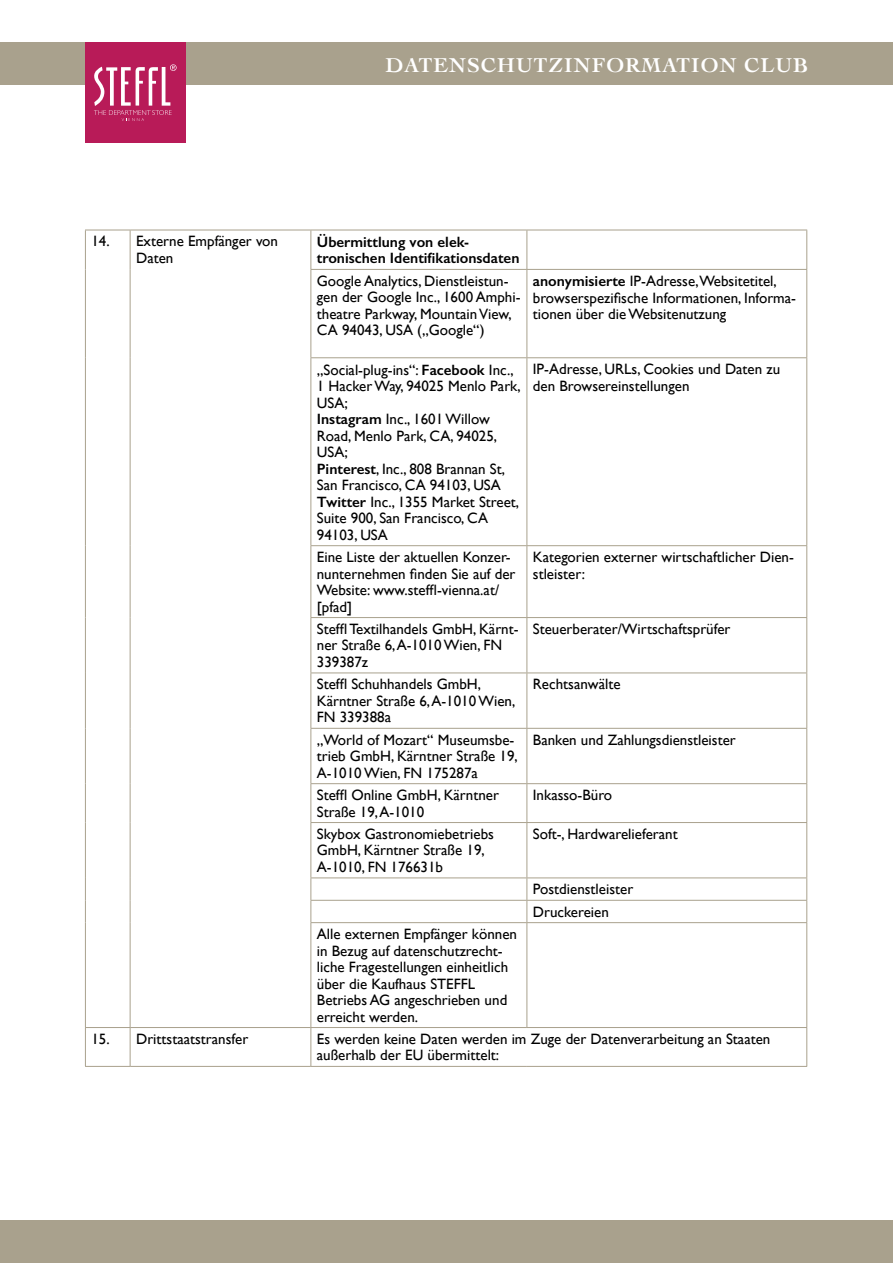
<style>
.page{position:relative;width:893px;height:1263px;background:#fff}
.page>*{position:absolute;margin:0;border:0;box-sizing:border-box;transform-origin:0 0}
.t1{font:700 21px "Cochin";letter-spacing:.05em;color:#fff}
.t2{font:15px/16.5px "Gill Sans";color:#000}
.t3{font:600 15px/16.5px "Gill Sans";color:#000}
.s1{font-weight:600}
</style>
<div class="page">
<div style="left:0;top:43px;width:893px;height:42px;background:#a9a18d"></div>
<div style="left:0;top:1220px;width:893px;height:43px;background:#a9a18d"></div>
<div style="left:85px;top:43px;width:100px;height:100px;background:#b81b58"></div>
<svg style="left:94px;top:64px;width:83px;height:57px"></svg>
<hr style="left:85px;top:230px;width:45px;height:1px;background:#a9a18d">
<hr style="left:85px;top:230px;width:1px;height:39px;background:#a9a18d">
<hr style="left:130px;top:230px;width:181px;height:1px;background:#a9a18d">
<hr style="left:130px;top:230px;width:1px;height:39px;background:#a9a18d">
<hr style="left:85px;top:269px;width:1px;height:89px;background:#a9a18d">
<hr style="left:130px;top:269px;width:1px;height:89px;background:#a9a18d">
<hr style="left:85px;top:358px;width:1px;height:188px;background:#a9a18d">
<hr style="left:130px;top:358px;width:1px;height:188px;background:#a9a18d">
<hr style="left:85px;top:546px;width:1px;height:71px;background:#a9a18d">
<hr style="left:130px;top:546px;width:1px;height:71px;background:#a9a18d">
<hr style="left:85px;top:617px;width:1px;height:56px;background:#a9a18d">
<hr style="left:130px;top:617px;width:1px;height:56px;background:#a9a18d">
<hr style="left:85px;top:673px;width:1px;height:55px;background:#a9a18d">
<hr style="left:130px;top:673px;width:1px;height:55px;background:#a9a18d">
<hr style="left:85px;top:728px;width:1px;height:56px;background:#a9a18d">
<hr style="left:130px;top:728px;width:1px;height:56px;background:#a9a18d">
<hr style="left:85px;top:784px;width:1px;height:38px;background:#a9a18d">
<hr style="left:130px;top:784px;width:1px;height:38px;background:#a9a18d">
<hr style="left:85px;top:822px;width:1px;height:56px;background:#a9a18d">
<hr style="left:130px;top:822px;width:1px;height:56px;background:#a9a18d">
<svg style="left:85px;top:878px;width:1px;height:45px"></svg>
<svg style="left:130px;top:878px;width:1px;height:45px"></svg>
<hr style="left:85px;top:923px;width:1px;height:104px;background:#a9a18d">
<hr style="left:130px;top:923px;width:1px;height:104px;background:#a9a18d">
<hr style="left:311px;top:230px;width:216px;height:1px;background:#a9a18d">
<hr style="left:310px;top:230px;width:1px;height:39px;background:#a9a18d">
<hr style="left:527px;top:230px;width:280px;height:1px;background:#a9a18d">
<hr style="left:526px;top:230px;width:1px;height:39px;background:#a9a18d">
<hr style="left:806px;top:230px;width:1px;height:39px;background:#a9a18d">
<hr style="left:310px;top:269px;width:217px;height:1px;background:#a9a18d">
<hr style="left:310px;top:270px;width:1px;height:87px;background:#a9a18d">
<hr style="left:527px;top:269px;width:280px;height:1px;background:#a9a18d">
<hr style="left:526px;top:270px;width:1px;height:87px;background:#a9a18d">
<hr style="left:806px;top:270px;width:1px;height:87px;background:#a9a18d">
<hr style="left:310px;top:357px;width:217px;height:1px;background:#a9a18d">
<hr style="left:310px;top:358px;width:1px;height:187px;background:#a9a18d">
<hr style="left:527px;top:357px;width:280px;height:1px;background:#a9a18d">
<hr style="left:526px;top:358px;width:1px;height:187px;background:#a9a18d">
<hr style="left:806px;top:358px;width:1px;height:187px;background:#a9a18d">
<hr style="left:310px;top:545px;width:217px;height:1px;background:#a9a18d">
<hr style="left:310px;top:546px;width:1px;height:71px;background:#a9a18d">
<hr style="left:527px;top:545px;width:280px;height:1px;background:#a9a18d">
<hr style="left:526px;top:546px;width:1px;height:71px;background:#a9a18d">
<hr style="left:806px;top:546px;width:1px;height:71px;background:#a9a18d">
<hr style="left:310px;top:617px;width:217px;height:1px;background:#a9a18d">
<hr style="left:310px;top:618px;width:1px;height:54px;background:#a9a18d">
<hr style="left:527px;top:617px;width:280px;height:1px;background:#a9a18d">
<hr style="left:526px;top:618px;width:1px;height:54px;background:#a9a18d">
<hr style="left:806px;top:618px;width:1px;height:54px;background:#a9a18d">
<hr style="left:310px;top:672px;width:217px;height:1px;background:#a9a18d">
<hr style="left:310px;top:673px;width:1px;height:55px;background:#a9a18d">
<hr style="left:527px;top:672px;width:280px;height:1px;background:#a9a18d">
<hr style="left:526px;top:673px;width:1px;height:55px;background:#a9a18d">
<hr style="left:806px;top:673px;width:1px;height:55px;background:#a9a18d">
<hr style="left:310px;top:728px;width:217px;height:1px;background:#a9a18d">
<hr style="left:310px;top:729px;width:1px;height:54px;background:#a9a18d">
<hr style="left:527px;top:728px;width:280px;height:1px;background:#a9a18d">
<hr style="left:526px;top:729px;width:1px;height:54px;background:#a9a18d">
<hr style="left:806px;top:729px;width:1px;height:54px;background:#a9a18d">
<hr style="left:310px;top:783px;width:217px;height:1px;background:#a9a18d">
<hr style="left:310px;top:784px;width:1px;height:38px;background:#a9a18d">
<hr style="left:527px;top:783px;width:280px;height:1px;background:#a9a18d">
<hr style="left:526px;top:784px;width:1px;height:38px;background:#a9a18d">
<hr style="left:806px;top:784px;width:1px;height:38px;background:#a9a18d">
<hr style="left:310px;top:822px;width:217px;height:1px;background:#a9a18d">
<hr style="left:310px;top:823px;width:1px;height:54px;background:#a9a18d">
<hr style="left:527px;top:822px;width:280px;height:1px;background:#a9a18d">
<hr style="left:526px;top:823px;width:1px;height:54px;background:#a9a18d">
<hr style="left:806px;top:823px;width:1px;height:54px;background:#a9a18d">
<hr style="left:310px;top:877px;width:217px;height:1px;background:#a9a18d">
<hr style="left:527px;top:877px;width:280px;height:1px;background:#a9a18d">
<hr style="left:310px;top:900px;width:217px;height:1px;background:#a9a18d">
<svg style="left:310px;top:878px;width:1px;height:44px"></svg>
<hr style="left:527px;top:900px;width:280px;height:1px;background:#a9a18d">
<svg style="left:526px;top:878px;width:1px;height:44px"></svg>
<svg style="left:806px;top:878px;width:1px;height:44px"></svg>
<hr style="left:310px;top:922px;width:217px;height:1px;background:#a9a18d">
<hr style="left:310px;top:923px;width:1px;height:104px;background:#a9a18d">
<hr style="left:527px;top:922px;width:280px;height:1px;background:#a9a18d">
<hr style="left:526px;top:923px;width:1px;height:104px;background:#a9a18d">
<hr style="left:806px;top:923px;width:1px;height:104px;background:#a9a18d">
<hr style="left:85px;top:1027px;width:45px;height:1px;background:#a9a18d">
<hr style="left:85px;top:1028px;width:1px;height:38px;background:#a9a18d">
<hr style="left:130px;top:1027px;width:181px;height:1px;background:#a9a18d">
<hr style="left:130px;top:1028px;width:1px;height:38px;background:#a9a18d">
<hr style="left:311px;top:1027px;width:216px;height:1px;background:#a9a18d">
<hr style="left:310px;top:1028px;width:1px;height:38px;background:#a9a18d">
<hr style="left:527px;top:1027px;width:280px;height:1px;background:#a9a18d">
<hr style="left:806px;top:1028px;width:1px;height:38px;background:#a9a18d">
<hr style="left:85px;top:1066px;width:45px;height:1px;background:#a9a18d">
<hr style="left:130px;top:1066px;width:181px;height:1px;background:#a9a18d">
<hr style="left:311px;top:1066px;width:216px;height:1px;background:#a9a18d">
<hr style="left:527px;top:1066px;width:280px;height:1px;background:#a9a18d">
<h1 class="t1" style="left:385px;top:51px;width:424px">DATENSCHUTZINFORMATION CLUB</h1>
<p class="t2" style="left:136px;top:233px;width:143px;text-indent:-45px">14. Externe Empfänger von<br>Daten</p>
<p class="t3" style="left:317px;top:233px;width:204px">Übermittlung von elek&shy;tronischen Identifikationsdaten</p>
<p class="t2" style="left:317px;top:272px;width:205px">Google Analytics, Dienstleistun&shy;gen der Google Inc., 1600 Amphi&shy;theatre Parkway, Mountain View,<br>CA 94043, USA („Google“)</p>
<p class="t2" style="left:533px;top:273px;width:265px"><span class="s1">anonymisierte</span> IP-Adresse,Websitetitel, browserspezifische Informationen, Informa&shy;tionen über die Websitenutzung</p>
<p class="t2" style="left:317px;top:361px;width:205px">„Social-plug-ins“: <span class="s1">Facebook</span> Inc.,<br>1 Hacker Way, 94025 Menlo Park,<br>USA;<br><span class="s1">Instagram</span> Inc., 1601 Willow<br>Road, Menlo Park, CA, 94025,<br>USA;<br><span class="s1">Pinterest</span>, Inc., 808 Brannan St,<br>San Francisco, CA 94103, USA<br><span class="s1">Twitter</span> Inc., 1355 Market Street,<br>Suite 900, San Francisco, CA<br>94103, USA</p>
<p class="t2" style="left:533px;top:361px;width:249px">IP-Adresse, URLs, Cookies und Daten zu den Browsereinstellungen</p>
<p class="t2" style="left:317px;top:549px;width:200px">Eine Liste der aktuellen Konzer&shy;nunternehmen finden Sie auf der<br>Website: www.steffl-vienna.at/ [pfad]</p>
<p class="t2" style="left:533px;top:549px;width:262px">Kategorien externer wirtschaftlicher Dien&shy;stleister:</p>
<p class="t2" style="left:317px;top:620px;width:203px">Steffl Textilhandels GmbH, Kärnt&shy;ner Straße 6, A-1010 Wien, FN<br>339387z</p>
<p class="t2" style="left:533px;top:620px;width:199px">Steuerberater/Wirtschaftsprüfer</p>
<p class="t2" style="left:317px;top:676px;width:200px">Steffl Schuhhandels GmbH,<br>Kärntner Straße 6, A-1010 Wien,<br>FN 339388a</p>
<p class="t2" style="left:533px;top:676px;width:89px">Rechtsanwälte</p>
<p class="t2" style="left:317px;top:731px;width:202px">„World of Mozart“ Museumsbe&shy;trieb GmbH, Kärntner Straße 19,<br>A-1010 Wien, FN 175287a</p>
<p class="t2" style="left:533px;top:731px;width:204px">Banken und Zahlungsdienstleister</p>
<p class="t2" style="left:317px;top:786px;width:184px">Steffl Online GmbH, Kärntner<br>Straße 19, A-1010</p>
<p class="t2" style="left:533px;top:786px;width:81px">Inkasso-Büro</p>
<p class="t2" style="left:317px;top:825px;width:179px">Skybox Gastronomiebetriebs<br>GmbH, Kärntner Straße 19,<br>A-1010, FN 176631b</p>
<p class="t2" style="left:533px;top:825px;width:146px">Soft-, Hardwarelieferant</p>
<p class="t2" style="left:533px;top:878px;width:102px;line-height:22.4px">Postdienstleister<br>Druckereien</p>
<p class="t2" style="left:317px;top:925px;width:202px">Alle externen Empfänger können in Bezug auf datenschutzrecht&shy;liche Fragestellungen einheitlich über die Kaufhaus STEFFL<br>Betriebs AG angeschrieben und erreicht werden.</p>
<p class="t2" style="left:91px;top:1030px;width:158px">15. Drittstaatstransfer</p>
<p class="t2" style="left:317px;top:1030px;width:455px">Es werden keine Daten werden im Zuge der Datenverarbeitung an Staaten außerhalb der EU übermittelt:</p>
</div>
